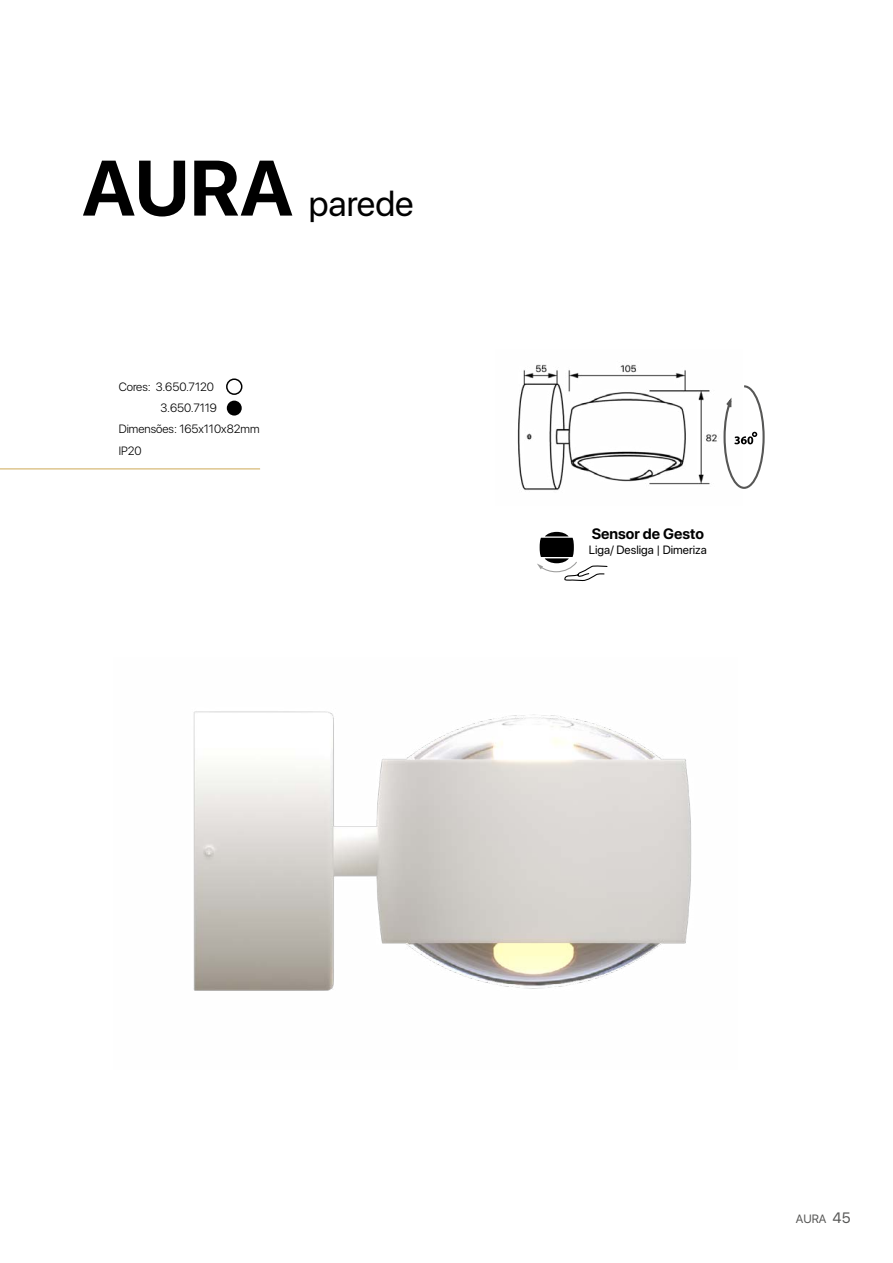
<style>
.page{position:relative;width:893px;height:1263px;background:#fff}
.page>*{position:absolute;margin:0;border:0;box-sizing:border-box;transform-origin:0 0}
.t1{font:36px "SF Pro Display";color:#000}
.t2{font:700 15px "SF Pro Display";color:#000}
.t3{font:300 12px "SF Pro Display";color:#000}
.t4{font:12px "SF Pro Display";color:#000}
.t5{font:12px "SF Pro Display";color:#575756}
.s1{font-weight:700;font-size:78px}
.s2{font-size:15px}
</style>
<div class="page">
<hr style="left:0;top:468px;width:260px;height:2px;background:#dec58e">
<div style="left:227px;top:401px;width:15px;height:15px;background:#000;border-radius:50%"></div>
<div style="left:226px;top:378px;width:16px;height:17px;border:2px solid #000;border-radius:50%"></div>
<img style="left:193px;top:711px;width:499px;height:280px">
<svg style="left:537px;top:532px;width:71px;height:50px"></svg>
<svg style="left:742px;top:385px;width:23px;height:104px"></svg>
<img style="left:517px;top:364px;width:225px;height:127px">
<h1 class="t1" style="left:82px;top:182px;width:333px"><span class="s1">AURA</span> parede</h1>
<p class="t3" style="left:119px;top:380px;width:97px">Cores: 3.650.7120</p>
<p class="t3" style="left:161px;top:401px;width:58px">3.650.7119</p>
<p class="t3" style="left:119px;top:422px;width:142px">Dimensões: 165x110x82mm</p>
<p class="t3" style="left:119px;top:443px;width:25px">IP20</p>
<p class="t2" style="left:592px;top:525px;width:114px">Sensor de Gesto</p>
<p class="t4" style="left:589px;top:543px;width:119px">Liga/ Desliga | Dimeriza</p>
<p class="t5" style="left:796px;top:1212px;width:56px">AURA <span class="s2">45</span></p>
</div>
